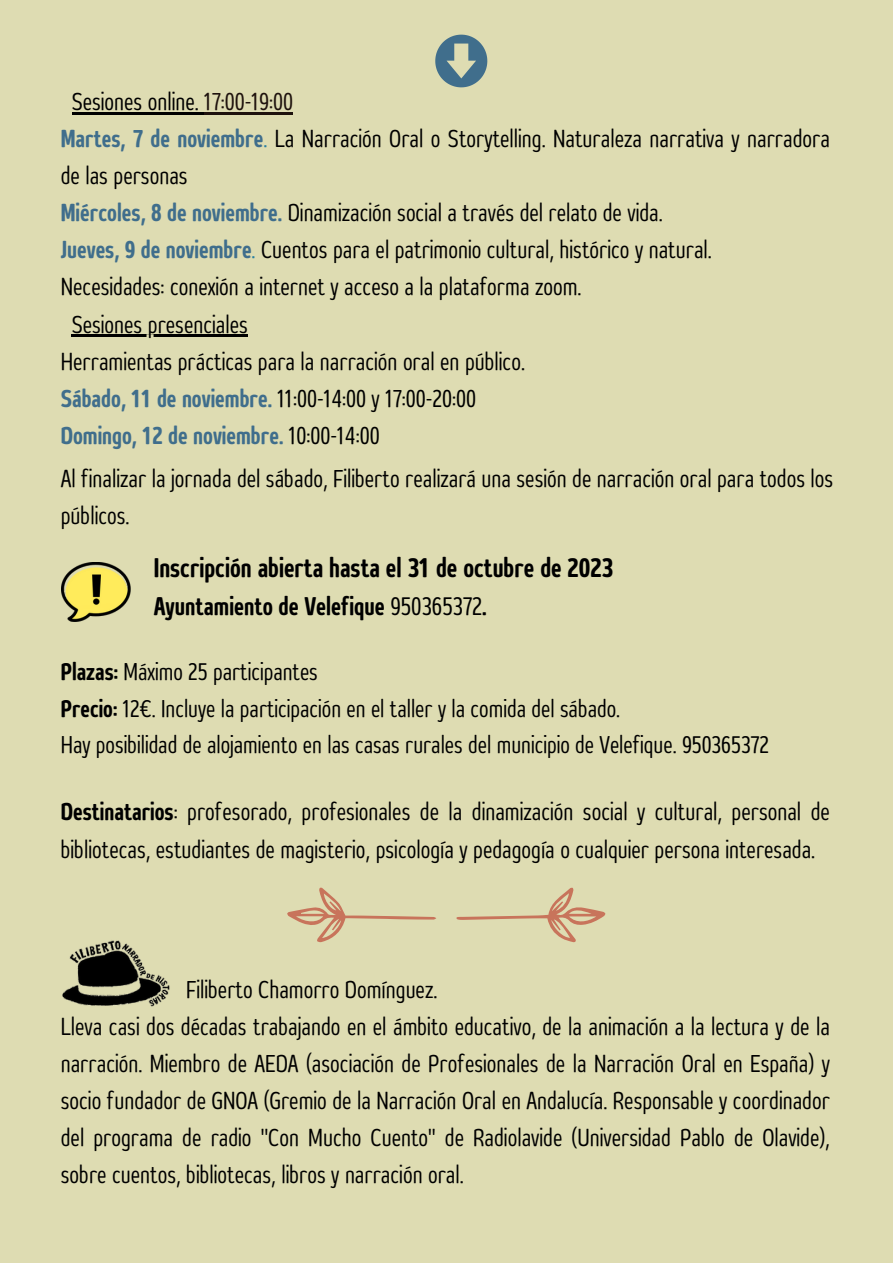
<style>
.page{position:relative;width:893px;height:1264px;background:#fff}
.page>*{position:absolute;margin:0;border:0;box-sizing:border-box;transform-origin:0 0}
.t1{font:29.55px "Dumondi Bo Co";color:#000}
.t2{font:28.05px "Dumondi Bo Co";color:#000}
.t3{font:27px/37px "Dumondi Re Co";color:#000}
.t4{font:27px "Dumondi Bo Co";color:#406e8c}
.t5{font:26.55px "Dumondi Re Co";color:#000}
.s1{color:#1e120d}
.s2{font-family:"Dumondi Bo Co";color:#406e8c}
.s3{color:#2980a1}
.s4{font-family:"Dumondi Re Co";color:#000}
.s5{font-family:"Dumondi Re Co"}
.s6{font-family:"Dumondi Bo Co"}
</style>
<div class="page">
<div style="left:0;top:0;width:892px;height:1262px;background:#dedcb2"></div>
<svg style="left:456px;top:887px;width:149px;height:55px"></svg>
<svg style="left:287px;top:887px;width:149px;height:55px"></svg>
<img style="left:62px;top:940px;width:108px;height:67px">
<hr style="left:72px;top:112px;width:132px;height:2px;background:#000">
<hr style="left:204px;top:112px;width:89px;height:2px;background:#1e120d">
<hr style="left:72px;top:335px;width:176px;height:2px;background:#000">
<img style="left:61px;top:562px;width:69px;height:60px">
<svg style="left:435px;top:35px;width:52px;height:52px"></svg>
<p class="t3" style="left:72px;top:82px;width:223px">Sesiones online. <span class="s1">17:00-19:00</span></p>
<p class="t3" style="left:61px;top:119px;width:770px"><span class="s2">Martes, 7 de noviembre</span><span class="s3">.</span> La Narración Oral o Storytelling. Naturaleza narrativa y narradora de las personas</p>
<p class="t3" style="left:61px;top:193px;width:603px"><span class="s2">Miércoles, 8 de noviembre.</span> Dinamización social a través del relato de vida.</p>
<p class="t3" style="left:61px;top:230px;width:652px"><span class="s2">Jueves, 9 de noviembre</span><span class="s3">.</span> Cuentos para el patrimonio cultural, histórico y natural.</p>
<p class="t3" style="left:61px;top:267px;width:522px">Necesidades: conexión a internet y acceso a la plataforma zoom.</p>
<p class="t3" style="left:72px;top:305px;width:178px">Sesiones presenciales</p>
<p class="t3" style="left:61px;top:342px;width:465px">Herramientas prácticas para la narración oral en público.</p>
<p class="t3" style="left:61px;top:379px;width:417px"><span class="s2">Sábado, 11 de noviembre.</span> 11:00-14:00 y 17:00-20:00</p>
<p class="t4" style="left:61px;top:419px;width:320px">Domingo, 12 de noviembre. <span class="s4">10:00-14:00</span></p>
<p class="t3" style="left:61px;top:459px;width:774px">Al finalizar la jornada del sábado, Filiberto realizará una sesión de narración oral para todos los públicos.</p>
<p class="t1" style="left:154px;top:549px;width:461px">Inscripción abierta hasta el 31 de octubre de 2023</p>
<p class="t2" style="left:154px;top:589px;width:334px">Ayuntamiento de Velefique <span class="s5">950365372</span>.</p>
<p class="t5" style="left:61px;top:655px;width:258px"><span class="s6">Plazas:</span> Máximo 25 participantes</p>
<p class="t5" style="left:61px;top:692px;width:561px"><span class="s6">Precio:</span> 12€. Incluye la participación en el taller y la comida del sábado.</p>
<p class="t5" style="left:61px;top:728px;width:709px">Hay posibilidad de alojamiento en las casas rurales del municipio de Velefique. 950365372</p>
<p class="t3" style="left:61px;top:792px;width:770px"><span class="s6">Destinatarios</span>: profesorado, profesionales de la dinamización social y cultural, personal de bibliotecas, estudiantes de magisterio, psicología y pedagogía o cualquier persona interesada.</p>
<p class="t3" style="left:186px;top:970px;width:253px">Filiberto Chamorro Domínguez.</p>
<p class="t3" style="left:61px;top:1007px;width:770px;text-align:justify">Lleva casi dos décadas trabajando en el ámbito educativo, de la animación a la lectura y de la narración. Miembro de AEDA (asociación de Profesionales de la Narración Oral en España) y socio fundador de GNOA (Gremio de la Narración Oral en Andalucía. Responsable y coordinador del programa de radio "Con Mucho Cuento" de Radiolavide (Universidad Pablo de Olavide), sobre cuentos, bibliotecas, libros y narración oral.</p>
</div>
